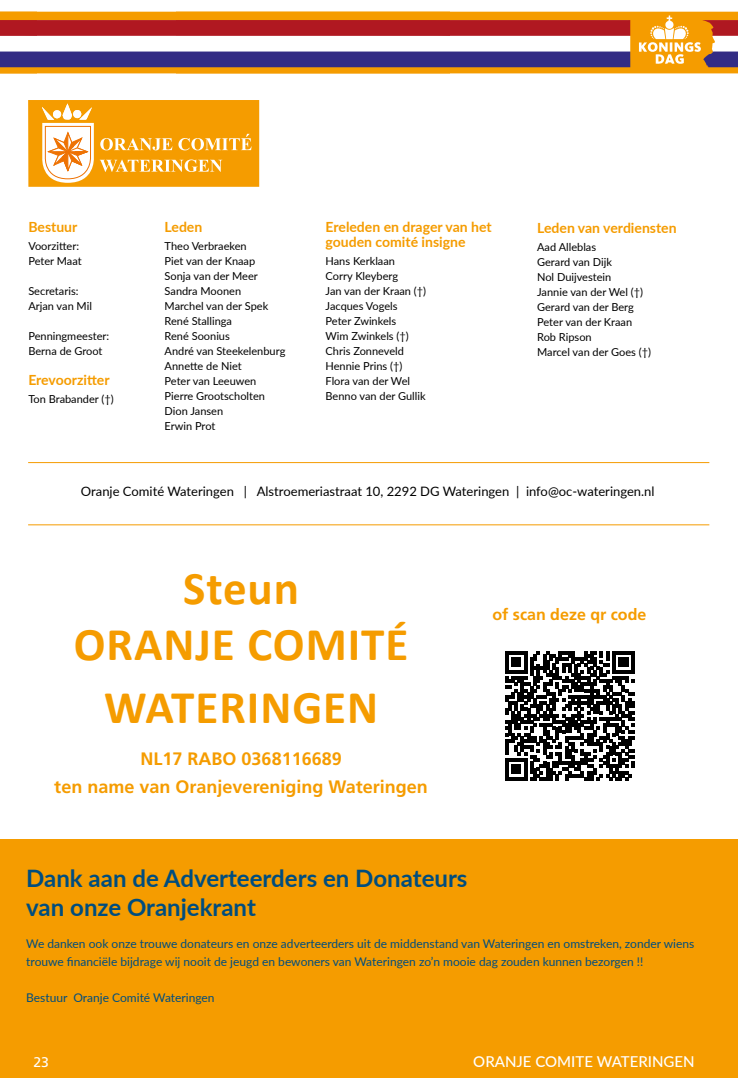
<style>
.page{position:relative;width:738px;height:1078px;background:#fff}
.page>*{position:absolute;margin:0;border:0;box-sizing:border-box;transform-origin:0 0}
.t1{font:700 47px/56.4px "Calibri";letter-spacing:.02em;color:#f59c00;text-align:center}
.t2{font:700 24px/28.8px "Lato";color:#004d7e}
.t3{font:700 18px/28px "Frutiger";color:#f59c00;text-align:center}
.t4{font:700 16px "Frutiger";color:#f59c00}
.t5{font:500 15px "Lato";color:#fff}
.t6{font:700 14px/15px "Lato";color:#f59c00}
.t7{font:14px "Frutiger";color:#fff}
.t8{font:13px "Lato";color:#000}
.t9{font:12px/18px "Lato";color:#004d7e}
.t10{font:11px/15px "Lato";color:#000}
</style>
<div class="page">
<svg style="left:629px;top:12px;width:108px;height:61px"></svg>
<svg style="left:638px;top:15px;width:99px;height:52px"></svg>
<svg style="left:0;top:12px;width:629px;height:61px"></svg>
<div style="left:0;top:1043px;width:737px;height:34px;background:#f59c00"></div>
<div style="left:0;top:838px;width:737px;height:211px;background:#f59c00"></div>
<hr style="left:28px;top:524px;width:680px;height:1px;background:#f59c00">
<hr style="left:28px;top:462px;width:680px;height:1px;background:#f59c00">
<div style="left:28px;top:100px;width:231px;height:87px;background:#f59c00"></div>
<svg style="left:42px;top:103px;width:209px;height:80px"></svg>
<svg style="left:505px;top:651px;width:129px;height:129px"></svg>
<p class="t6" style="left:28px;top:219px;width:50px">Bestuur</p>
<p class="t10" style="left:28px;top:238px;width:55px">Voorzitter:<br>Peter Maat</p>
<p class="t10" style="left:28px;top:283px;width:65px">Secretaris:<br>Arjan van Mil</p>
<p class="t10" style="left:28px;top:328px;width:82px">Penningmeester:<br>Berna de Groot</p>
<p class="t6" style="left:28px;top:372px;width:83px">Erevoorzitter</p>
<p class="t10" style="left:28px;top:391px;width:87px">Ton Brabander (†)</p>
<p class="t6" style="left:164px;top:218px;width:39px">Leden</p>
<p class="t10" style="left:164px;top:237px;width:122px">Theo Verbraeken<br>Piet van der Knaap<br>Sonja van der Meer<br>Sandra Moonen<br>Marchel van der Spek<br>René Stallinga<br>René Soonius<br>André van Steekelenburg<br>Annette de Niet<br>Peter van Leeuwen<br>Pierre Grootscholten<br>Dion Jansen<br>Erwin Prot</p>
<p class="t6" style="left:325px;top:218px;width:167px">Ereleden en drager van het gouden comité insigne</p>
<p class="t10" style="left:325px;top:252px;width:102px">Hans Kerklaan<br>Corry Kleyberg<br>Jan van der Kraan (†)<br>Jacques Vogels<br>Peter Zwinkels<br>Wim Zwinkels (†)<br>Chris Zonneveld<br>Hennie Prins (†)<br>Flora van der Wel<br>Benno van der Gullik</p>
<p class="t6" style="left:536px;top:219px;width:141px">Leden van verdiensten</p>
<p class="t10" style="left:536px;top:239px;width:115px">Aad Alleblas<br>Gerard van Dijk<br>Nol Duijvestein<br>Jannie van der Wel (†)<br>Gerard van der Berg<br>Peter van der Kraan<br>Rob Ripson<br>Marcel van der Goes (†)</p>
<p class="t8" style="left:81px;top:482px;width:574px">Oranje Comité Wateringen | Alstroemeriastraat 10, 2292 DG Wateringen | info@oc-wateringen.nl</p>
<h1 class="t1" style="left:74px;top:559px;width:336px">Steun<br>ORANJE COMITÉ</h1>
<h1 class="t1" style="left:104px;top:678px;width:275px">WATERINGEN</h1>
<h3 class="t3" style="left:54px;top:744px;width:375px">NL17 RABO 0368116689<br>ten name van Oranjevereniging Wateringen</h3>
<h3 class="t4" style="left:492px;top:604px;width:155px">of scan deze qr code</h3>
<h2 class="t2" style="left:26px;top:862px;width:442px">Dank aan de Adverteerders en Donateurs van onze Oranjekrant</h2>
<p class="t9" style="left:26px;top:933px;width:669px">We danken ook onze trouwe donateurs en onze adverteerders uit de middenstand van Wateringen en omstreken, zonder wiens trouwe financiële bijdrage wij nooit de jeugd en bewoners van Wateringen zo’n mooie dag zouden kunnen bezorgen !!</p>
<p class="t9" style="left:26px;top:987px;width:190px">Bestuur Oranje Comité Wateringen</p>
<p class="t7" style="left:33px;top:1053px;width:17px">23</p>
<h3 class="t5" style="left:473px;top:1050px;width:223px">ORANJE COMITE WATERINGEN</h3>
</div>
